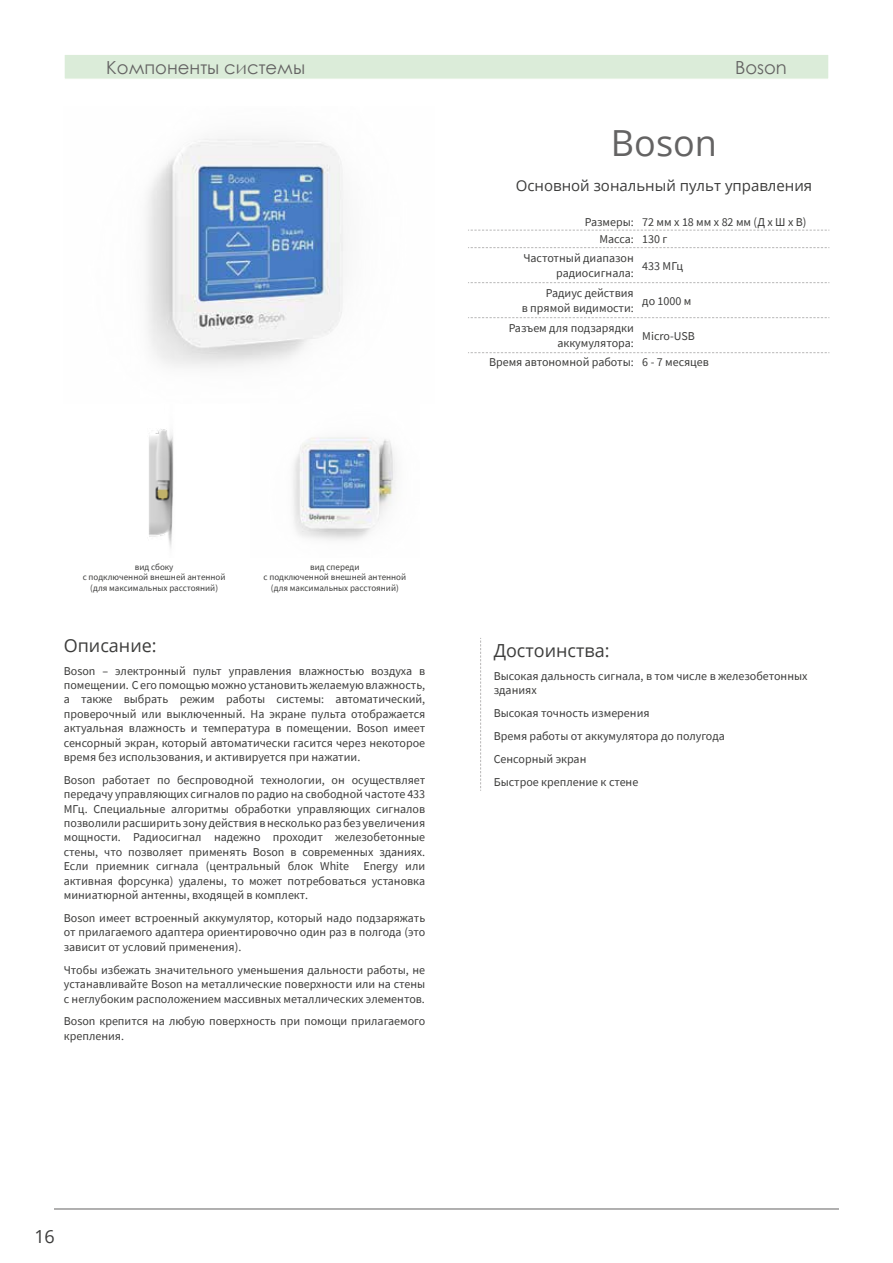
<style>
.page{position:relative;width:893px;height:1263px;background:#fff}
.page>*{position:absolute;margin:0;border:0;box-sizing:border-box;transform-origin:0 0}
.t1{font:36px "Open Sans";color:#646363}
.t2{font:18px "Open Sans";color:#3c3c3b}
.t3{font:18px "Century Gothic";color:#646363}
.t4{font:15px "Open Sans";color:#3c3c3b}
.t5{font:12px/14.4px "Source Sans Pro";color:#3c3c3b}
.t6{font:9px/10.8px "Source Sans Pro";color:#3c3c3b;text-align:center}
</style>
<div class="page">
<div style="left:64px;top:54px;width:765px;height:26px;background:#dbecd9;border:1px solid #fff"></div>
<hr style="left:54px;top:1208px;width:785px;height:1px;background:#646363">
<img style="left:146px;top:138px;width:198px;height:230px">
<img style="left:149px;top:429px;width:25px;height:119px">
<img style="left:293px;top:437px;width:103px;height:103px">
<svg style="left:480px;top:638px;width:1px;height:153px"></svg>
<svg style="left:468px;top:230px;width:361px;height:1px"></svg>
<svg style="left:468px;top:247px;width:361px;height:1px"></svg>
<svg style="left:468px;top:282px;width:361px;height:1px"></svg>
<svg style="left:468px;top:317px;width:361px;height:1px"></svg>
<svg style="left:468px;top:352px;width:361px;height:1px"></svg>
<h2 class="t3" style="left:106px;top:54px;width:200px">Компоненты системы</h2>
<h2 class="t3" style="left:735px;top:54px;width:53px">Boson</h2>
<h1 class="t1" style="left:611px;top:118px;width:108px">Boson</h1>
<p class="t4" style="left:516px;top:175px;width:298px">Основной зональный пульт управления</p>
<p class="t5" style="left:599px;top:213px;width:209px;line-height:17.5px;text-indent:-15px">Размеры: 72 мм х 18 мм х 82 мм (Д х Ш х B)<br>Масса: 130 г</p>
<p class="t5" style="left:523px;top:251px;width:112px;text-align:right">Частотный диапазон радиосигнала:</p>
<p class="t5" style="left:642px;top:258px;width:42px">433 МГц</p>
<p class="t5" style="left:522px;top:286px;width:113px;text-align:right">Радиус действия<br>в прямой видимости:</p>
<p class="t5" style="left:642px;top:293px;width:51px">до 1000 м</p>
<p class="t5" style="left:509px;top:321px;width:127px;text-align:right">Разъем для подзарядки аккумулятора:</p>
<p class="t5" style="left:489px;top:322px;width:221px;line-height:26.2px;text-indent:153px">Micro-USB<br>Время автономной работы: 6 - 7 месяцев</p>
<p class="t6" style="left:83px;top:561px;width:144px">вид сбоку<br>с подключенной внешней антенной (для максимальных расстояний)</p>
<p class="t6" style="left:263px;top:561px;width:144px">вид спереди<br>с подключенной внешней антенной (для максимальных расстояний)</p>
<h2 class="t2" style="left:64px;top:633px;width:94px">Описание:</h2>
<p class="t5" style="left:64px;top:663px;width:363px;text-align:justify">Boson – электронный пульт управления влажностью воздуха в помещении. С его помощью можно установить желаемую влажность, а также выбрать режим работы системы: автоматический, проверочный или выключенный. На экране пульта отображается актуальная влажность и температура в помещении. Boson имеет сенсорный экран, который автоматически гасится через некоторое время без использования, и активируется при нажатии.</p>
<p class="t5" style="left:64px;top:773px;width:363px;text-align:justify">Boson работает по беспроводной технологии, он осуществляет передачу управляющих сигналов по радио на свободной частоте 433<br>МГц. Специальные алгоритмы обработки управляющих сигналов позволили расширить зону действия в несколько раз без увеличения мощности. Радиосигнал надежно проходит железобетонные стены, что позволяет применять Boson в современных зданиях.<br>Если приемник сигнала (центральный блок White Energy или активная форсунка) удалены, то может потребоваться установка миниатюрной антенны, входящей в комплект.</p>
<p class="t5" style="left:64px;top:911px;width:363px;text-align:justify">Boson имеет встроенный аккумулятор, который надо подзаряжать от прилагаемого адаптера ориентировочно один раз в полгода (это зависит от условий применения).</p>
<p class="t5" style="left:64px;top:962px;width:363px;text-align:justify">Чтобы избежать значительного уменьшения дальности работы, не устанавливайте Boson на металлические поверхности или на стены с неглубоким расположением массивных металлических элементов.</p>
<p class="t5" style="left:64px;top:1014px;width:363px">Boson крепится на любую поверхность при помощи прилагаемого крепления.</p>
<h2 class="t2" style="left:494px;top:638px;width:117px">Достоинства:</h2>
<p class="t5" style="left:494px;top:668px;width:315px">Высокая дальность сигнала, в том числе в железобетонных зданиях</p>
<p class="t5" style="left:494px;top:701px;width:233px;line-height:23px">Высокая точность измерения<br>Время работы от аккумулятора до полугода<br>Сенсорный экран<br>Быстрое крепление к стене</p>
<h2 class="t2" style="left:34px;top:1224px;width:22px">16</h2>
</div>
